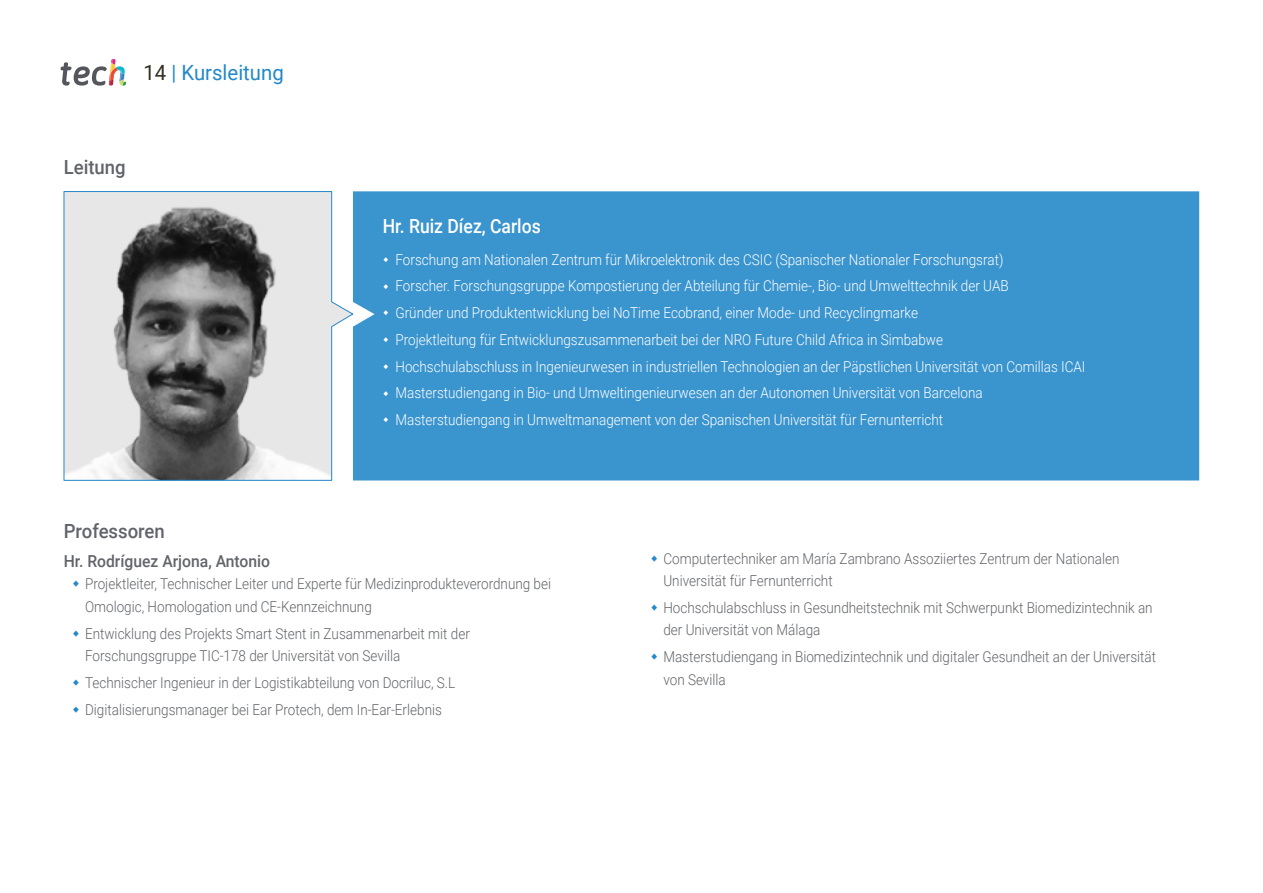
<style>
.page{position:relative;width:1263px;height:893px;background:#fff}
.page>*{position:absolute;margin:0;border:0;box-sizing:border-box;transform-origin:0 0}
.t1{font:21px "Roboto";color:#2488c9}
.t2{font:500 19.5px "Roboto";color:#61646a;scale:.95 1}
.t3{font:500 19.5px "Roboto";color:#fff;scale:.9 1}
.t4{font:500 16.5px "Roboto";color:#61646a;scale:.95 1}
.t5{font:300 15px/22.5px "Roboto";color:#61646a;scale:.9 1}
.t6{font:300 15px/26.7px "Roboto";color:#fff;scale:.9 1}
.s1{color:#312e20}
</style>
<div class="page">
<svg style="left:61px;top:59px;width:65px;height:27px"></svg>
<div style="left:353px;top:191px;width:846px;height:289px;background:#3a94ce"></div>
<svg style="left:64px;top:191px;width:289px;height:290px"></svg>
<svg style="left:384px;top:257px;width:4px;height:5px"></svg>
<svg style="left:384px;top:284px;width:4px;height:5px"></svg>
<svg style="left:384px;top:310px;width:4px;height:5px"></svg>
<svg style="left:384px;top:337px;width:4px;height:5px"></svg>
<svg style="left:384px;top:364px;width:4px;height:5px"></svg>
<svg style="left:384px;top:391px;width:4px;height:5px"></svg>
<svg style="left:384px;top:417px;width:4px;height:5px"></svg>
<h1 class="t1" style="left:144px;top:57px;width:142px"><span class="s1">14</span> | Kursleitung</h1>
<h2 class="t2" style="left:64px;top:154px;width:67px">Leitung</h2>
<h2 class="t2" style="left:64px;top:517px;width:108px">Professoren</h2>
<h2 class="t3" style="left:383px;top:212px;width:177px">Hr. Ruiz Díez, Carlos</h2>
<p class="t6" style="left:395px;top:245px;width:768px">Forschung am Nationalen Zentrum für Mikroelektronik des CSIC (Spanischer Nationaler Forschungsrat)<br>Forscher. Forschungsgruppe Kompostierung der Abteilung für Chemie-, Bio- und Umwelttechnik der UAB<br>Gründer und Produktentwicklung bei NoTime Ecobrand, einer Mode- und Recyclingmarke<br>Projektleitung für Entwicklungszusammenarbeit bei der NRO Future Child Africa in Simbabwe<br>Hochschulabschluss in Ingenieurwesen in industriellen Technologien an der Päpstlichen Universität von Comillas ICAI Masterstudiengang in Bio- und Umweltingenieurwesen an der Autonomen Universität von Barcelona Masterstudiengang in Umweltmanagement von der Spanischen Universität für Fernunterricht</p>
<p class="t4" style="left:64px;top:550px;width:219px">Hr. Rodríguez Arjona, Antonio</p>
<p class="t5" style="left:85px;top:572px;width:519px">Projektleiter, Technischer Leiter und Experte für Medizinprodukteverordnung bei<br>Omologic, Homologation und CE-Kennzeichnung</p>
<p class="t5" style="left:85px;top:622px;width:429px">Entwicklung des Projekts Smart Stent in Zusammenarbeit mit der<br>Forschungsgruppe TIC-178 der Universität von Sevilla</p>
<p class="t5" style="left:85px;top:669px;width:413px;line-height:26.7px">Technischer Ingenieur in der Logistikabteilung von Docriluc, S.L<br>Digitalisierungsmanager bei Ear Protech, dem In-Ear-Erlebnis</p>
<p class="t5" style="left:663px;top:547px;width:508px">Computertechniker am María Zambrano Assoziiertes Zentrum der Nationalen<br>Universität für Fernunterricht</p>
<p class="t5" style="left:663px;top:596px;width:545px">Hochschulabschluss in Gesundheitstechnik mit Schwerpunkt Biomedizintechnik an der Universität von Málaga</p>
<p class="t5" style="left:663px;top:645px;width:549px">Masterstudiengang in Biomedizintechnik und digitaler Gesundheit an der Universität von Sevilla</p>
</div>
